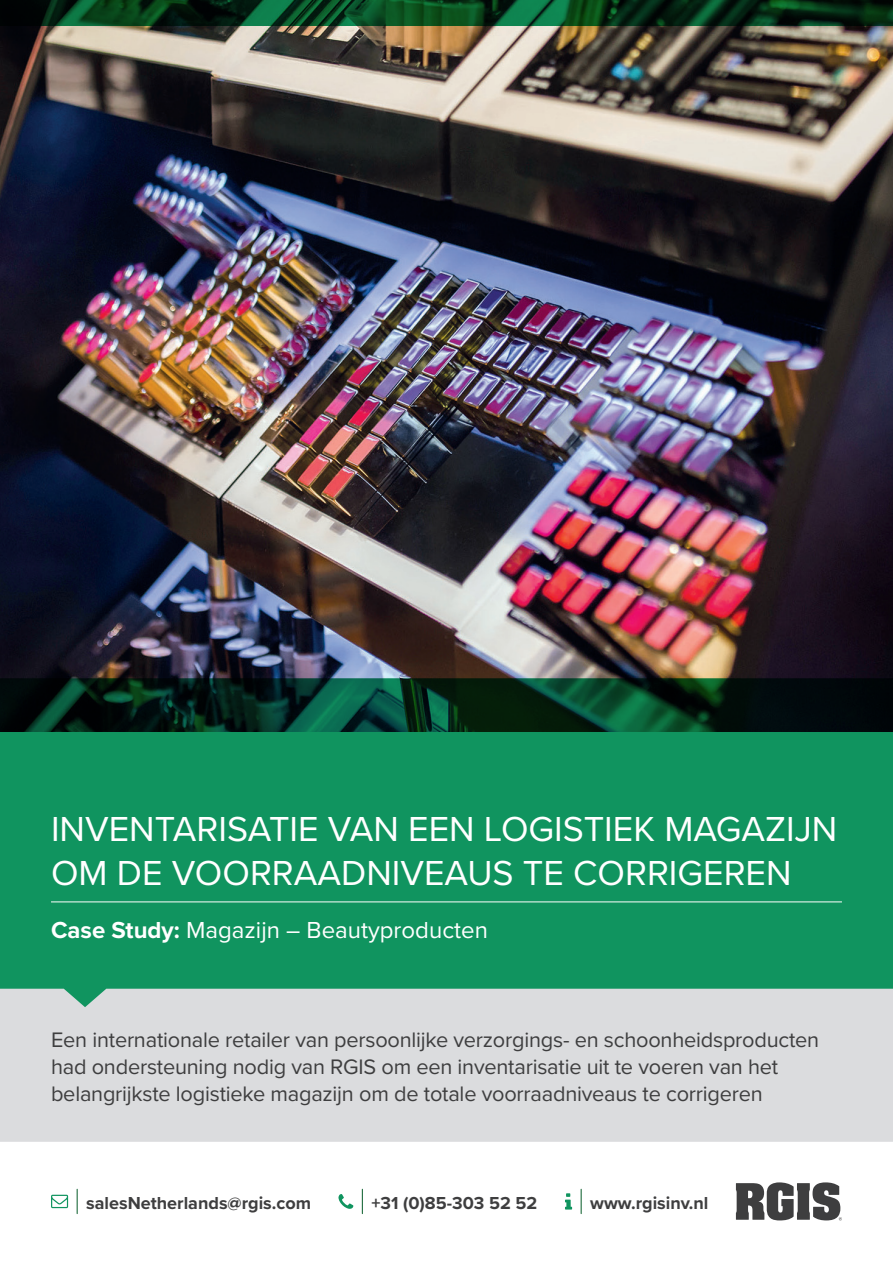
<style>
.page{position:relative;width:893px;height:1263px;background:#fff}
.page>*{position:absolute;margin:0;border:0;box-sizing:border-box;transform-origin:0 0}
.t1{font:36px/43.2px "Proxima Nova";color:#fff}
.t2{font:24px "Proxima Nova";color:#fff}
.t3{font:21.75px/27px "Proxima Nova";letter-spacing:-.01em;color:#3e3e3f}
.t4{font:700 18px "Proxima Nova";color:#3e3e3f}
.s1{font-weight:700}
</style>
<div class="page">
<svg style="left:581px;top:1189px;width:1px;height:24px"></svg>
<svg style="left:565px;top:1193px;width:7px;height:16px"></svg>
<svg style="left:77px;top:1189px;width:1px;height:24px"></svg>
<svg style="left:51px;top:1195px;width:17px;height:13px"></svg>
<svg style="left:362px;top:1189px;width:1px;height:24px"></svg>
<svg style="left:338px;top:1194px;width:15px;height:15px"></svg>
<svg style="left:736px;top:1182px;width:106px;height:38px"></svg>
<div style="left:0;top:1007px;width:893px;height:135px;background:#dbdcde"></div>
<svg style="left:0;top:731px;width:893px;height:276px;background:#1d9867"></svg>
<img style="left:0;top:26px;width:893px;height:705px">
<hr style="left:51px;top:901px;width:791px;height:1px;background:#fff">
<svg style="left:0;top:0;width:893px;height:26px;background:#063a1c"></svg>
<h1 class="t1" style="left:51px;top:806px;width:788px">INVENTARISATIE VAN EEN LOGISTIEK MAGAZIJN<br>OM DE VOORRAADNIVEAUS TE CORRIGEREN</h1>
<p class="t2" style="left:51px;top:912px;width:438px"><span class="s1">Case Study:</span> Magazijn – Beautyproducten</p>
<p class="t3" style="left:51px;top:1026px;width:770px">Een internationale retailer van persoonlijke verzorgings- en schoonheidsproducten had ondersteuning nodig van RGIS om een inventarisatie uit te voeren van het belangrijkste logistieke magazijn om de totale voorraadniveaus te corrigeren</p>
<p class="t4" style="left:86px;top:1189px;width:226px">salesNetherlands@rgis.com</p>
<p class="t4" style="left:371px;top:1189px;width:167px">+31 (0)85-303 52 52</p>
<p class="t4" style="left:590px;top:1189px;width:120px">www.rgisinv.nl</p>
</div>
